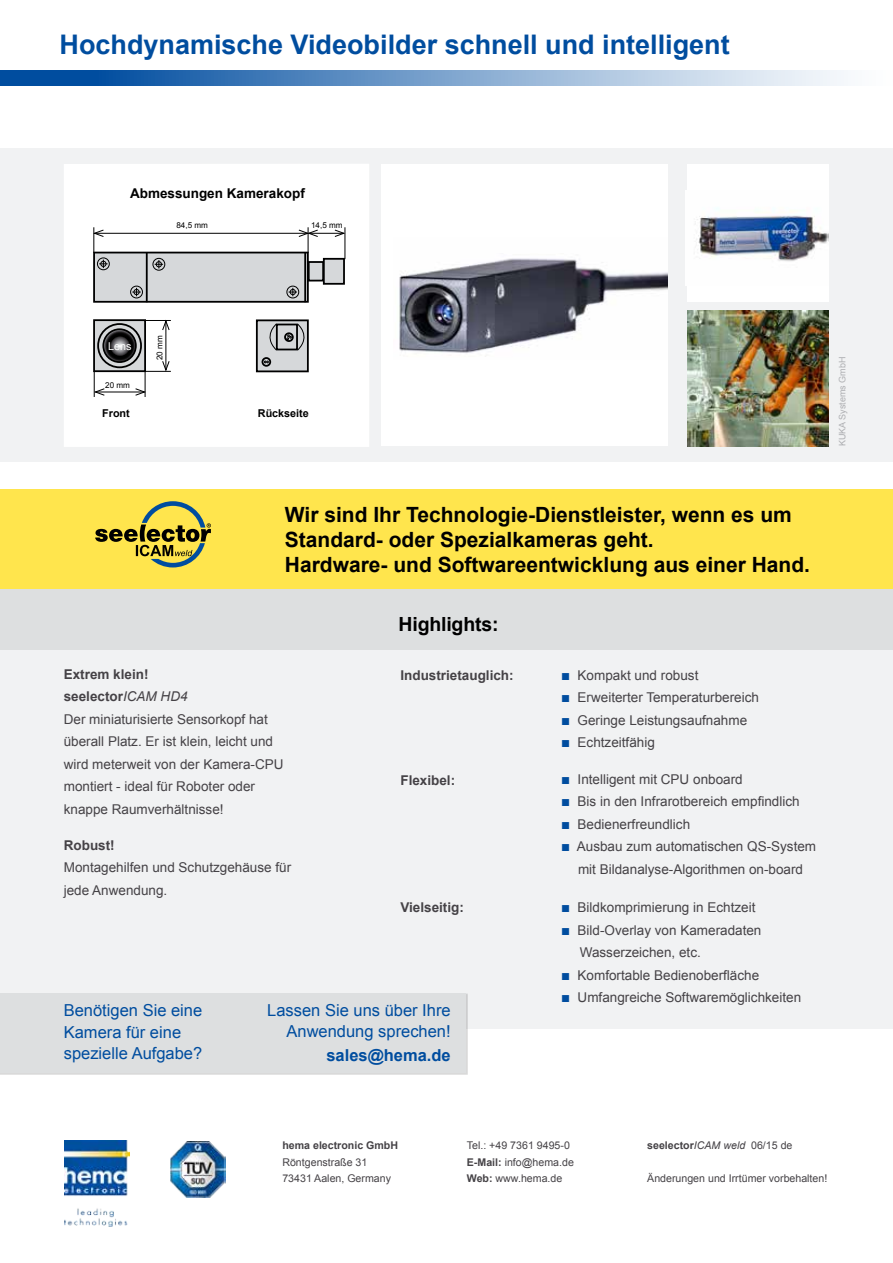
<style>
.page{position:relative;width:893px;height:1263px;background:#fff}
.page>*{position:absolute;margin:0;border:0;box-sizing:border-box;transform-origin:0 0}
.t1{font:700 27px "Arial";color:#004d9f}
.t2{font:700 21px/25.2px "Arial";color:#000}
.t3{font:700 19.5px "Arial";letter-spacing:-.01em;color:#000}
.t4{font:16.5px/22.5px "Arial";color:#004d9f}
.t5{font:700 16.5px "Arial";color:#004d9f}
.t6{font:13.5px/22.5px "Arial";color:#454246}
.t7{font:700 13.5px "Arial";color:#454246}
.t8{font:700 13.5px "Arial";color:#000}
.t9{font:700 10.8px "Arial";color:#000}
.t10{font:10.8px "Arial";color:#fff}
.t11{font:10.65px/16.5px "Arial";color:#454246}
.t12{font:700 10.65px "Arial";color:#454246}
.t13{font:9px "Arial";color:#aeafb2}
.t14{font:8.1px "Arial";color:#000}
.s1{font-weight:700}
.s2{font-style:italic}
.s3{font-weight:700;font-size:15px;color:#004d9f}
.s4{font-weight:400;font-style:italic}
.s5{font-weight:400}
</style>
<div class="page">
<div style="left:0;top:149px;width:893px;height:313px;background:#f1f2f3"></div>
<div style="left:0;top:585px;width:893px;height:69px;background:#dddfe0"></div>
<div style="left:0;top:489px;width:893px;height:100px;background:#ffe54d"></div>
<div style="left:0;top:651px;width:893px;height:378px;background:#f1f2f3"></div>
<svg style="left:95px;top:501px;width:116px;height:66px"></svg>
<div style="left:0;top:993px;width:468px;height:82px;background:#d9d9d9"></div>
<div style="left:0;top:993px;width:466px;height:80px;background:#dddfe0"></div>
<div style="left:382px;top:164px;width:286px;height:282px;background:#fff"></div>
<div style="left:687px;top:164px;width:141px;height:138px;background:#fff"></div>
<img style="left:687px;top:311px;width:141px;height:135px">
<img style="left:64px;top:1141px;width:66px;height:86px">
<img style="left:171px;top:1142px;width:55px;height:55px">
<svg style="left:0;top:70px;width:844px;height:15px;background:#739dca"></svg>
<img style="left:685px;top:190px;width:143px;height:95px">
<img style="left:399px;top:258px;width:269px;height:99px">
<div style="left:64px;top:164px;width:305px;height:283px;background:#fff"></div>
<div style="left:94px;top:253px;width:214px;height:49px;background:#d6d8da"></div>
<div style="left:93px;top:252px;width:216px;height:51px;border:2px solid #000"></div>
<hr style="left:146px;top:253px;width:2px;height:49px;background:#000">
<hr style="left:304px;top:253px;width:2px;height:49px;background:#000">
<svg style="left:96px;top:322px;width:47px;height:47px"></svg>
<div style="left:93px;top:319px;width:53px;height:53px;border:2px solid #000"></div>
<div style="left:257px;top:320px;width:51px;height:51px;background:#d6d8da"></div>
<div style="left:256px;top:319px;width:53px;height:53px;border:2px solid #000"></div>
<div style="left:309px;top:262px;width:14px;height:19px;background:#d6d8da"></div>
<div style="left:308px;top:261px;width:16px;height:20px;border:2px solid #000"></div>
<div style="left:324px;top:259px;width:20px;height:25px;background:#d6d8da"></div>
<div style="left:323px;top:258px;width:22px;height:27px;border:2px solid #000"></div>
<div style="left:276px;top:324px;width:22px;height:26px;border:2px solid #000"></div>
<svg style="left:103px;top:329px;width:33px;height:33px"></svg>
<div style="left:102px;top:328px;width:35px;height:35px;border:2px solid #000;border-radius:50%"></div>
<div style="left:284px;top:332px;width:10px;height:10px;border:2px solid #000;border-radius:50%"></div>
<div style="left:262px;top:357px;width:9px;height:10px;border:2px solid #000;border-radius:50%"></div>
<div style="left:97px;top:323px;width:45px;height:45px;border:2px solid #000;border-radius:50%"></div>
<svg style="left:269px;top:323px;width:8px;height:28px"></svg>
<svg style="left:286px;top:323px;width:23px;height:28px"></svg>
<div style="left:97px;top:257px;width:13px;height:13px;border:1px solid #000;border-radius:50%"></div>
<svg style="left:99px;top:260px;width:9px;height:8px"></svg>
<div style="left:130px;top:286px;width:13px;height:12px;border:1px solid #000;border-radius:50%"></div>
<svg style="left:132px;top:288px;width:9px;height:8px"></svg>
<div style="left:152px;top:258px;width:13px;height:13px;border:1px solid #000;border-radius:50%"></div>
<svg style="left:155px;top:260px;width:8px;height:8px"></svg>
<div style="left:286px;top:286px;width:13px;height:12px;border:1px solid #000;border-radius:50%"></div>
<svg style="left:289px;top:288px;width:8px;height:8px"></svg>
<hr style="left:95px;top:392px;width:49px;height:1px;background:#000">
<svg style="left:93px;top:371px;width:12px;height:26px"></svg>
<hr style="left:345px;top:227px;width:1px;height:32px;background:#000">
<hr style="left:309px;top:233px;width:35px;height:1px;background:#000">
<svg style="left:334px;top:229px;width:12px;height:8px"></svg>
<hr style="left:95px;top:233px;width:213px;height:1px;background:#000">
<svg style="left:93px;top:227px;width:11px;height:26px"></svg>
<svg style="left:298px;top:227px;width:21px;height:26px"></svg>
<hr style="left:166px;top:321px;width:1px;height:49px;background:#000">
<svg style="left:135px;top:360px;width:36px;height:37px"></svg>
<svg style="left:145px;top:319px;width:26px;height:12px"></svg>
<h1 class="t1" style="left:60px;top:26px;width:672px">Hochdynamische Videobilder schnell und intelligent</h1>
<p class="t8" style="left:130px;top:184px;width:176px">Abmessungen Kamerakopf</p>
<p class="t14" style="left:176px;top:220px;width:33px">84,5 mm</p>
<p class="t14" style="left:311px;top:220px;width:33px">14,5 mm</p>
<p class="t10" style="left:108px;top:339px;width:25px">Lens</p>
<p class="t14" style="left:105px;top:380px;width:26px">20 mm</p>
<p class="t14" style="left:154px;top:360px;width:26px;rotate:-90deg">20 mm</p>
<p class="t9" style="left:102px;top:406px;width:29px">Front</p>
<p class="t9" style="left:258px;top:406px;width:53px">Rückseite</p>
<p class="t13" style="left:836px;top:446px;width:91px;rotate:-90deg">KUKA Systems GmbH</p>
<h2 class="t2" style="left:285px;top:502px;width:527px">Wir sind Ihr Technologie-Dienstleister, wenn es um<br>Standard- oder Spezialkameras geht.<br>Hardware- und Softwareentwicklung aus einer Hand.</h2>
<p class="t6" style="left:64px;top:663px;width:221px"><span class="s1">Extrem klein!<br>seelector</span><span class="s2">ICAM HD4<br></span>Der miniaturisierte Sensorkopf hat überall Platz. Er ist klein, leicht und wird meterweit von der Kamera-CPU montiert - ideal für Roboter oder knappe Raumverhältnisse!</p>
<p class="t7" style="left:64px;top:836px;width:52px">Robust!</p>
<p class="t6" style="left:64px;top:856px;width:229px">Montagehilfen und Schutzgehäuse für jede Anwendung.</p>
<h3 class="t3" style="left:399px;top:611px;width:101px">Highlights:</h3>
<p class="t7" style="left:400px;top:666px;width:115px">Industrietauglich:</p>
<p class="t7" style="left:400px;top:771px;width:56px">Flexibel:</p>
<p class="t7" style="left:400px;top:898px;width:65px">Vielseitig:</p>
<p class="t4" style="left:64px;top:999px;width:140px">Benötigen Sie eine<br>Kamera für eine</p>
<p class="t4" style="left:64px;top:1042px;width:140px">spezielle Aufgabe?</p>
<p class="t4" style="left:267px;top:999px;width:185px;line-height:21px;text-align:right">Lassen Sie uns über Ihre<br>Anwendung sprechen!</p>
<p class="t5" style="left:326px;top:1044px;width:126px">sales@hema.de</p>
<p class="t6" style="left:561px;top:664px;width:139px"><span class="s3">■</span> Kompakt und robust</p>
<p class="t6" style="left:561px;top:686px;width:199px"><span class="s3">■</span> Erweiterter Temperaturbereich</p>
<p class="t6" style="left:561px;top:709px;width:188px"><span class="s3">■</span> Geringe Leistungsaufnahme</p>
<p class="t6" style="left:561px;top:731px;width:95px"><span class="s3">■</span> Echtzeitfähig</p>
<p class="t6" style="left:561px;top:768px;width:183px"><span class="s3">■</span> Intelligent mit CPU onboard</p>
<p class="t6" style="left:561px;top:790px;width:240px"><span class="s3">■</span> Bis in den Infrarotbereich empfindlich</p>
<p class="t6" style="left:561px;top:813px;width:131px"><span class="s3">■</span> Bedienerfreundlich</p>
<p class="t6" style="left:561px;top:835px;width:257px;text-align:center"><span class="s3">■</span> Ausbau zum automatischen QS-System mit Bildanalyse-Algorithmen on-board</p>
<p class="t6" style="left:561px;top:896px;width:196px"><span class="s3">■</span> Bildkomprimierung in Echtzeit</p>
<p class="t6" style="left:580px;top:919px;width:183px;text-indent:-19px"><span class="s3">■</span> Bild-Overlay von Kameradaten<br>Wasserzeichen, etc.</p>
<p class="t6" style="left:561px;top:964px;width:200px"><span class="s3">■</span> Komfortable Bedienoberfläche</p>
<p class="t6" style="left:561px;top:986px;width:242px"><span class="s3">■</span> Umfangreiche Softwaremöglichkeiten</p>
<p class="t12" style="left:282px;top:1138px;width:117px">hema electronic GmbH</p>
<p class="t11" style="left:282px;top:1154px;width:110px">Röntgenstraße 31<br>73431 Aalen, Germany</p>
<p class="t11" style="left:467px;top:1137px;width:109px">Tel.: +49 7361 9495-0<br><span class="s1">E-Mail:</span> info@hema.de<br><span class="s1">Web:</span> www.hema.de</p>
<p class="t12" style="left:647px;top:1138px;width:147px">seelector<span class="s4">ICAM weld</span> <span class="s5">06/15 de</span></p>
<p class="t11" style="left:647px;top:1170px;width:182px">Änderungen und Irrtümer vorbehalten!</p>
</div>
